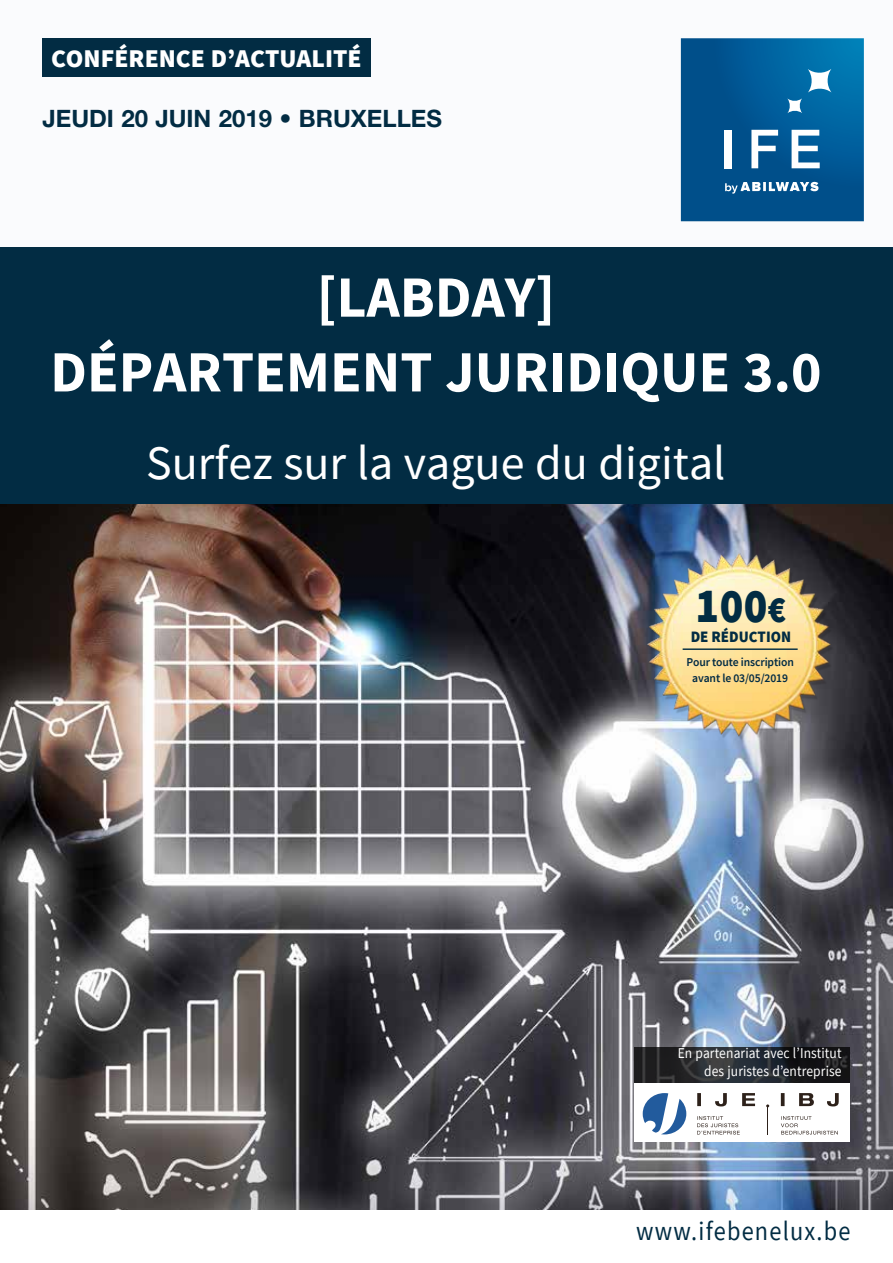
<style>
.page{position:relative;width:893px;height:1263px;background:#fafbfd}
.page>*{position:absolute;margin:0;border:0;box-sizing:border-box;transform-origin:0 0}
.t1{font:700 58.5px/74.7px "Source Sans Pro";color:#fff;text-align:center}
.t2{font:900 48.75px "Source Sans Pro";color:#022c43;scale:.9 1}
.t3{font:48px "Source Sans Pro";color:#fff}
.t4{font:27px "Source Sans Pro";letter-spacing:.05em;color:#022c43;scale:.9 1}
.t5{font:900 25.5px "Source Sans Pro";color:#fff}
.t6{font:700 24px "Helvetica Neue LT Std";color:#022c43}
.t7{font:900 15.9px "Source Sans Pro";color:#022c43;scale:.94 1}
.t8{font:15px/18px "Source Sans Pro";letter-spacing:.01em;color:#fff;text-align:right;scale:.9 1}
.t9{font:600 12px/16.5px "Source Sans Pro";letter-spacing:-.01em;color:#022c43;text-align:center}
.s1{font-size:37.5px}
</style>
<div class="page">
<img style="left:0;top:504px;width:893px;height:706px">
<div style="left:0;top:248px;width:893px;height:256px;background:#022c43"></div>
<div style="left:0;top:1210px;width:893px;height:53px;background:#fff"></div>
<svg style="left:634px;top:1047px;width:216px;height:37px;background:#282a2e"></svg>
<svg style="left:681px;top:38px;width:183px;height:183px;background:#10639b"></svg>
<div style="left:724px;top:130px;width:8px;height:38px;background:#fff"></div>
<div style="left:43px;top:38px;width:328px;height:39px;background:#022c43"></div>
<img style="left:633px;top:537px;width:208px;height:214px">
<hr style="left:683px;top:648px;width:115px;height:2px;background:#022c43">
<div style="left:634px;top:1084px;width:216px;height:58px;background:#fff"></div>
<svg style="left:781px;top:1093px;width:58px;height:13px"></svg>
<svg style="left:781px;top:1116px;width:57px;height:18px"></svg>
<svg style="left:697px;top:1093px;width:58px;height:13px"></svg>
<svg style="left:697px;top:1116px;width:43px;height:18px"></svg>
<svg style="left:643px;top:1093px;width:43px;height:41px"></svg>
<svg style="left:766px;top:1104px;width:3px;height:30px"></svg>
<h3 class="t5" style="left:51px;top:41px;width:312px">CONFÉRENCE D’ACTUALITÉ</h3>
<h3 class="t6" style="left:43px;top:104px;width:401px">JEUDI 20 JUIN 2019 • BRUXELLES</h3>
<h1 class="t1" style="left:50px;top:259px;width:773px">[LABDAY]<br>DÉPARTEMENT JURIDIQUE 3.0</h1>
<h3 class="t3" style="left:146px;top:432px;width:581px">Surfez sur la vague du digital</h3>
<h2 class="t2" style="left:696px;top:572px;width:102px">100<span class="s1">€</span></h2>
<p class="t7" style="left:691px;top:626px;width:108px">DE RÉDUCTION</p>
<p class="t9" style="left:686px;top:653px;width:109px">Pour toute inscription avant le 03/05/2019</p>
<p class="t8" style="left:678px;top:1044px;width:184px">En partenariat avec l’Institut des juristes d’entreprise</p>
<h3 class="t4" style="left:636px;top:1214px;width:239px">www.ifebenelux.be</h3>
</div>
